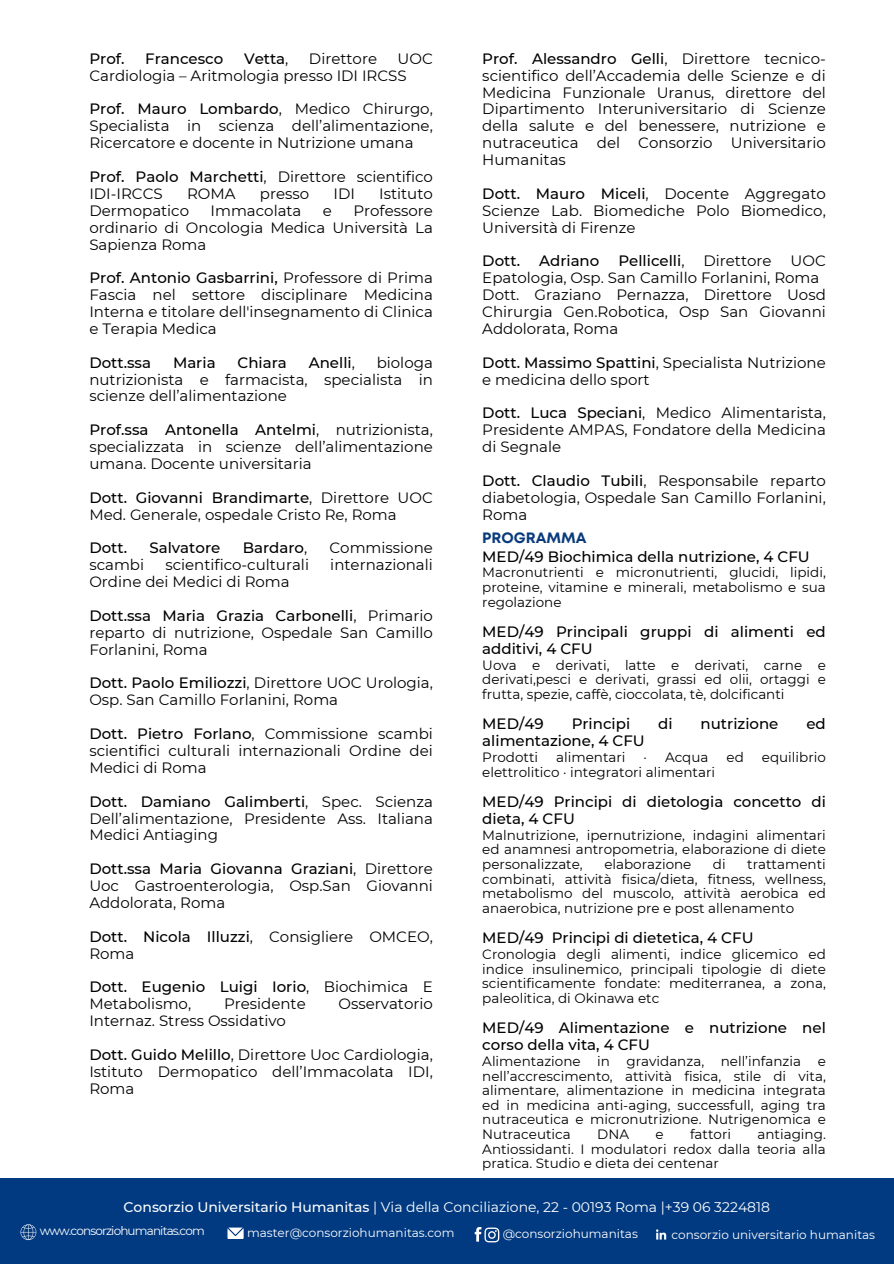
<style>
.page{position:relative;width:894px;height:1264px;background:#fff}
.page>*{position:absolute;margin:0;border:0;box-sizing:border-box;transform-origin:0 0}
.t1{font:15px/16.8px "Montserrat";color:#000;text-align:justify}
.t2{font:500 15px/16.8px "Montserrat";color:#000}
.t3{font:700 15px "Mont";color:#093a7c}
.t4{font:13.95px "Montserrat";color:#fff}
.t5{font:13.5px/14.7px "Montserrat";color:#000;text-align:justify}
.t6{font:12px "Montserrat";color:#fff}
.t7{font:12px "Montserrat";letter-spacing:-.07em;color:#fff}
.s1{font-weight:400}
.s2{font-weight:500}
</style>
<div class="page">
<div style="left:0;top:1178px;width:893px;height:85px;background:#013a81"></div>
<svg style="left:21px;top:1224px;width:15px;height:15px"></svg>
<svg style="left:654px;top:1227px;width:14px;height:14px"></svg>
<svg style="left:655px;top:1229px;width:11px;height:10px"></svg>
<svg style="left:227px;top:1227px;width:16px;height:11px"></svg>
<svg style="left:474px;top:1227px;width:25px;height:15px"></svg>
<h2 class="t2" style="left:89px;top:50px;width:37px">Prof.</h2>
<h2 class="t2" style="left:145px;top:50px;width:80px">Francesco</h2>
<h2 class="t2" style="left:244px;top:50px;width:46px">Vetta<span class="s1">,</span></h2>
<h2 class="t1" style="left:309px;top:50px;width:70px">Direttore</h2>
<h2 class="t1" style="left:89px;top:50px;width:345px;text-indent:308px">UOC<br>Cardiologia – Aritmologia presso IDI IRCSS</h2>
<h2 class="t1" style="left:89px;top:101px;width:345px"><span class="s2">Prof. Mauro Lombardo</span>, Medico Chirurgo, Specialista in scienza dell’alimentazione, Ricercatore e docente in Nutrizione umana</h2>
<h2 class="t1" style="left:89px;top:168px;width:345px"><span class="s2">Prof. Paolo Marchetti</span>, Direttore scientifico<br>IDI-IRCCS</h2>
<h2 class="t1" style="left:187px;top:185px;width:50px">ROMA</h2>
<h2 class="t1" style="left:260px;top:185px;width:51px">presso</h2>
<h2 class="t1" style="left:333px;top:185px;width:23px">IDI</h2>
<h2 class="t1" style="left:379px;top:185px;width:55px">Istituto</h2>
<h2 class="t1" style="left:89px;top:202px;width:345px;text-indent:264px">Professore ordinario di Oncologia Medica Università La Sapienza Roma</h2>
<h2 class="t1" style="left:89px;top:269px;width:345px"><span class="s2">Prof. Antonio Gasbarrini,</span> Professore di Prima Fascia nel settore disciplinare Medicina Interna e titolare dell'insegnamento di Clinica e Terapia Medica</h2>
<h2 class="t2" style="left:89px;top:354px;width:63px">Dott.ssa</h2>
<h2 class="t2" style="left:173px;top:354px;width:44px">Maria</h2>
<h2 class="t2" style="left:237px;top:354px;width:51px">Chiara</h2>
<h2 class="t2" style="left:309px;top:354px;width:48px">Anelli<span class="s1">,</span></h2>
<h2 class="t1" style="left:89px;top:202px;width:101px">Dermopatico</h2>
<h2 class="t1" style="left:210px;top:202px;width:92px">Immacolata</h2>
<h2 class="t1" style="left:323px;top:202px;width:11px">e</h2>
<h2 class="t1" style="left:89px;top:354px;width:345px;text-indent:287px">biologa nutrizionista e farmacista, specialista in scienze dell’alimentazione</h2>
<h2 class="t1" style="left:89px;top:421px;width:345px"><span class="s2">Prof.ssa Antonella Antelmi</span>, nutrizionista, specializzata in scienze dell’alimentazione umana. Docente universitaria</h2>
<h2 class="t1" style="left:89px;top:489px;width:345px"><span class="s2">Dott. Giovanni Brandimarte</span>, Direttore UOC<br>Med. Generale, ospedale Cristo Re, Roma</h2>
<h2 class="t2" style="left:89px;top:539px;width:39px">Dott.</h2>
<h2 class="t2" style="left:149px;top:539px;width:72px">Salvatore</h2>
<h2 class="t2" style="left:242px;top:539px;width:66px">Bardaro<span class="s1">,</span></h2>
<h2 class="t1" style="left:329px;top:539px;width:105px">Commissione</h2>
<h2 class="t1" style="left:89px;top:556px;width:56px">scambi</h2>
<h2 class="t1" style="left:165px;top:556px;width:145px">scientifico-culturali</h2>
<h2 class="t1" style="left:330px;top:556px;width:104px">internazionali</h2>
<h2 class="t1" style="left:89px;top:573px;width:202px">Ordine dei Medici di Roma</h2>
<h2 class="t1" style="left:89px;top:607px;width:345px"><span class="s2">Dott.ssa Maria Grazia Carbonelli</span>, Primario reparto di nutrizione, Ospedale San Camillo Forlanini, Roma</h2>
<h1 class="t1" style="left:89px;top:674px;width:345px"><span class="s2">Dott. Paolo Emiliozzi</span>, Direttore UOC Urologia,<br>Osp. San Camillo Forlanini, Roma</h1>
<h2 class="t1" style="left:89px;top:725px;width:345px"><span class="s2">Dott. Pietro Forlano</span>, Commissione scambi scientifici culturali internazionali Ordine dei Medici di Roma</h2>
<h2 class="t1" style="left:89px;top:792px;width:345px"><span class="s2">Dott. Damiano Galimberti</span>, Spec. Scienza Dell’alimentazione, Presidente Ass. Italiana Medici Antiaging</h2>
<h2 class="t1" style="left:89px;top:860px;width:345px"><span class="s2">Dott.ssa Maria Giovanna Graziani</span>, Direttore Uoc Gastroenterologia, Osp.San Giovanni Addolorata, Roma</h2>
<h2 class="t1" style="left:89px;top:927px;width:345px"><span class="s2">Dott. Nicola Illuzzi</span>, Consigliere OMCEO,<br>Roma</h2>
<h2 class="t1" style="left:89px;top:978px;width:345px"><span class="s2">Dott. Eugenio Luigi Iorio</span>, Biochimica E<br>Metabolismo,</h2>
<h2 class="t1" style="left:224px;top:995px;width:83px">Presidente</h2>
<h2 class="t1" style="left:338px;top:995px;width:96px">Osservatorio</h2>
<h2 class="t1" style="left:89px;top:1012px;width:198px">Internaz. Stress Ossidativo</h2>
<h2 class="t1" style="left:89px;top:1046px;width:345px"><span class="s2">Dott. Guido Melillo</span>, Direttore Uoc Cardiologia, Istituto Dermopatico dell’Immacolata IDI, Roma</h2>
<p class="t1" style="left:482px;top:50px;width:345px"><span class="s2">Prof. Alessandro Gelli</span>, Direttore tecnico&shy;scientifico dell’Accademia delle Scienze e di Medicina Funzionale Uranus, direttore del Dipartimento Interuniversitario di Scienze della salute e del benessere, nutrizione e nutraceutica del Consorzio Universitario Humanitas</p>
<p class="t1" style="left:482px;top:185px;width:345px"><span class="s2">Dott. Mauro Miceli</span>, Docente Aggregato Scienze Lab. Biomediche Polo Biomedico, Università di Firenze</p>
<h2 class="t2" style="left:482px;top:252px;width:39px">Dott.</h2>
<h2 class="t2" style="left:539px;top:252px;width:62px">Adriano</h2>
<h2 class="t2" style="left:618px;top:252px;width:68px">Pellicelli<span class="s1">,</span></h2>
<h2 class="t1" style="left:703px;top:252px;width:70px">Direttore</h2>
<h2 class="t1" style="left:482px;top:252px;width:345px;text-align:left;text-indent:308px">UOC<br>Epatologia, Osp. San Camillo Forlanini, Roma<br>Dott. Graziano Pernazza, Direttore Uosd<br>Chirurgia Gen.Robotica, Osp San Giovanni<br>Addolorata, Roma</h2>
<p class="t1" style="left:482px;top:354px;width:345px"><span class="s2">Dott. Massimo Spattini</span>, Specialista Nutrizione e medicina dello sport</p>
<p class="t1" style="left:482px;top:404px;width:345px"><span class="s2">Dott. Luca Speciani</span>, Medico Alimentarista, Presidente AMPAS, Fondatore della Medicina di Segnale</p>
<p class="t1" style="left:482px;top:472px;width:345px"><span class="s2">Dott. Claudio Tubili</span>, Responsabile reparto diabetologia, Ospedale San Camillo Forlanini, Roma</p>
<h2 class="t3" style="left:482px;top:532px;width:106px">PROGRAMMA</h2>
<h2 class="t2" style="left:482px;top:548px;width:329px">MED/49 Biochimica della nutrizione, 4 CFU</h2>
<h2 class="t5" style="left:482px;top:565px;width:345px">Macronutrienti e micronutrienti, glucidi, lipidi, proteine, vitamine e minerali, metabolismo e sua regolazione</h2>
<h2 class="t2" style="left:482px;top:623px;width:345px">MED/49 Principali gruppi di alimenti ed additivi, 4 CFU</h2>
<h2 class="t5" style="left:482px;top:657px;width:345px">Uova e derivati, latte e derivati, carne e derivati,pesci e derivati, grassi ed olii, ortaggi e frutta, spezie, caffè, cioccolata, tè, dolcificanti</h2>
<h2 class="t2" style="left:482px;top:715px;width:63px">MED/49</h2>
<h2 class="t2" style="left:571px;top:715px;width:60px">Principi</h2>
<h2 class="t2" style="left:658px;top:715px;width:16px">di</h2>
<h2 class="t2" style="left:700px;top:715px;width:79px">nutrizione</h2>
<h2 class="t2" style="left:806px;top:715px;width:21px">ed</h2>
<h2 class="t2" style="left:482px;top:732px;width:164px">alimentazione, 4 CFU</h2>
<h2 class="t5" style="left:482px;top:749px;width:57px">Prodotti</h2>
<h2 class="t5" style="left:556px;top:749px;width:71px">alimentari</h2>
<h2 class="t5" style="left:643px;top:749px;width:66px">· Acqua</h2>
<h2 class="t5" style="left:726px;top:749px;width:19px">ed</h2>
<h2 class="t5" style="left:761px;top:749px;width:65px">equilibrio</h2>
<h2 class="t5" style="left:482px;top:764px;width:234px">elettrolitico · integratori alimentari</h2>
<h2 class="t2" style="left:482px;top:793px;width:345px">MED/49 Principi di dietologia concetto di dieta, 4 CFU</h2>
<h2 class="t5" style="left:482px;top:827px;width:345px">Malnutrizione, ipernutrizione, indagini alimentari ed anamnesi antropometria, elaborazione di diete personalizzate,</h2>
<h2 class="t5" style="left:482px;top:856px;width:345px;text-indent:265px">trattamenti combinati, attività fisica/dieta, fitness, wellness, metabolismo del muscolo, attività aerobica ed anaerobica, nutrizione pre e post allenamento</h2>
<h2 class="t2" style="left:482px;top:929px;width:272px">MED/49 Principi di dietetica, 4 CFU</h2>
<h2 class="t5" style="left:482px;top:946px;width:345px">Cronologia degli alimenti, indice glicemico ed indice insulinemico, principali tipologie di diete scientificamente fondate: mediterranea, a zona, paleolitica, di Okinawa etc</h2>
<h2 class="t2" style="left:482px;top:1019px;width:345px">MED/49 Alimentazione e nutrizione nel corso della vita, 4 CFU</h2>
<h2 class="t5" style="left:482px;top:1053px;width:345px">Alimentazione in gravidanza, nell’infanzia e nell’accrescimento, attività fisica, stile di vita, alimentare, alimentazione in medicina integrata ed in medicina anti-aging, successfull, aging tra nutraceutica e micronutrizione. Nutrigenomica e Nutraceutica</h2>
<h2 class="t5" style="left:604px;top:856px;width:89px">elaborazione</h2>
<h2 class="t5" style="left:712px;top:856px;width:14px">di</h2>
<h2 class="t5" style="left:597px;top:1126px;width:33px">DNA</h2>
<h2 class="t5" style="left:655px;top:1126px;width:10px">e</h2>
<h2 class="t5" style="left:689px;top:1126px;width:43px">fattori</h2>
<h2 class="t5" style="left:482px;top:1126px;width:345px;text-indent:275px">antiaging.<br>Antiossidanti. I modulatori redox dalla teoria alla pratica. Studio e dieta dei centenar</h2>
<h2 class="t4" style="left:123px;top:1198px;width:647px"><span class="s2">Consorzio Universitario Humanitas</span> | Via della Conciliazione, 22 - 00193 Roma |+39 06 3224818</h2>
<h2 class="t7" style="left:40px;top:1223px;width:167px">www.consorziohumanitas.com</h2>
<h2 class="t6" style="left:247px;top:1225px;width:209px">master@consorziohumanitas.com</h2>
<h2 class="t6" style="left:502px;top:1226px;width:137px">@consorziohumanitas</h2>
<h2 class="t6" style="left:671px;top:1226px;width:205px">consorzio universitario humanitas</h2>
</div>
